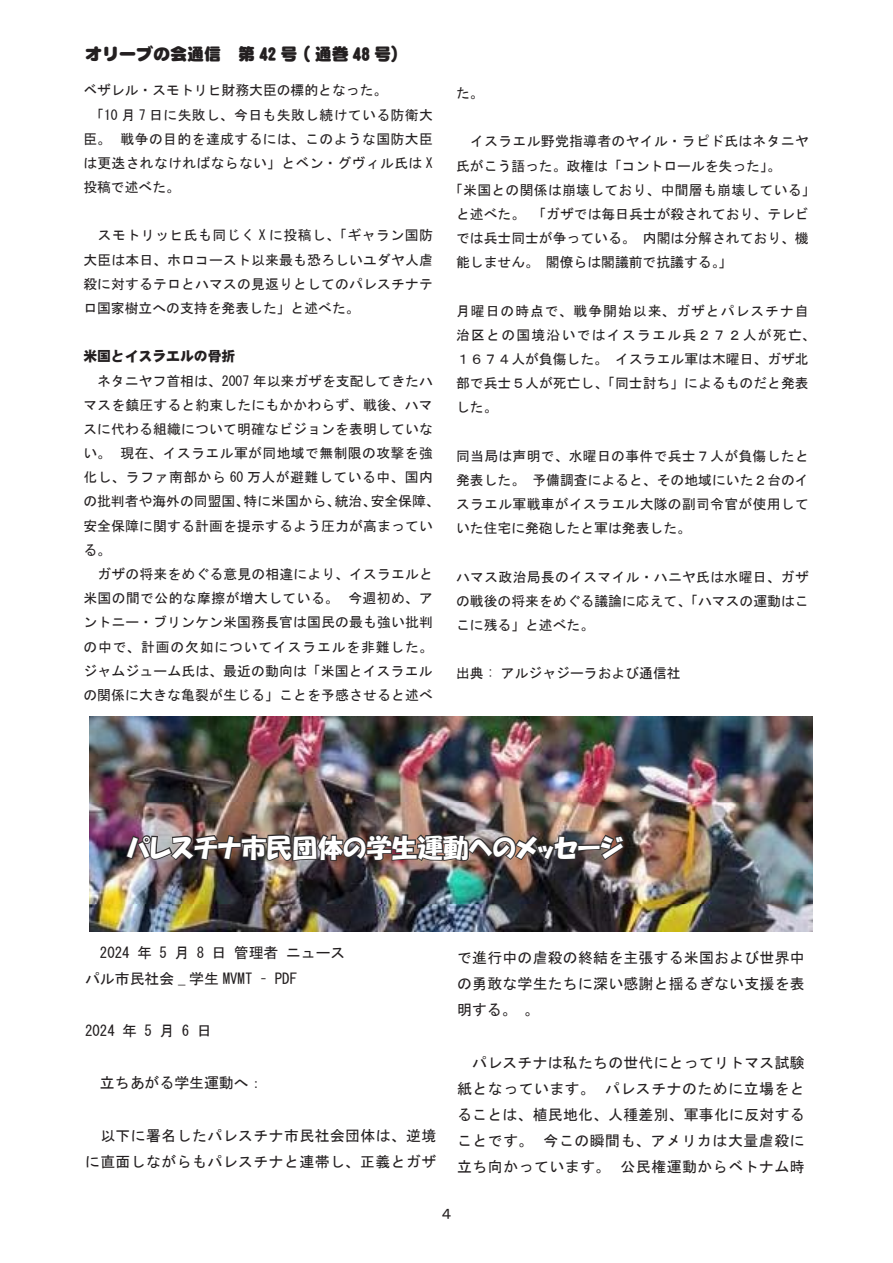
<style>
.page{position:relative;width:893px;height:1263px;background:#fff}
.page>*{position:absolute;margin:0;border:0;box-sizing:border-box;transform-origin:0 0}
.t1{font:25.5px "HGP Soei Kakupoptai";color:#fff}
.t2{font:16.95px "DF Maru Gothic UB WIN RKSJ H";color:#231f20}
.t3{font:14.85px/26.1px "MS Gothic";letter-spacing:.02em;color:#231f20}
.t4{font:14.85px "MS Gothic";color:#231f20}
.t5{font:13.8px/24.2px "MS Gothic";letter-spacing:.01em;color:#231f20}
.t6{font:13.8px "MS Gothic";letter-spacing:.03em;color:#231f20}
.t7{font:13.8px "MS Gothic";letter-spacing:.04em;color:#231f20}
.t8{font:13.8px "MS Gothic";letter-spacing:.07em;color:#231f20}
.t9{font:13.8px "MS Gothic";letter-spacing:.09em;color:#231f20}
.t10{font:13.8px "DF Gothic EB WIN RKSJ H";color:#231f20}
</style>
<div class="page">
<img style="left:89px;top:716px;width:723px;height:215px">
<img style="left:124px;top:719px;width:502px;height:213px">
<p class="t2" style="left:85px;top:45px;width:325px">オリーブの会通信　第 42 号 ( 通巻 48 号(</p>
<p class="t5" style="left:83px;top:78px;width:306px">ベザレル・スモトリヒ財務大臣の標的となった。</p>
<p class="t6" style="left:83px;top:108px;width:351px">　「10 月 7 日に失敗し、今日も失敗し続けている防衛大</p>
<p class="t6" style="left:121px;top:132px;width:314px">戦争の目的を達成するには、このような国防大臣</p>
<p class="t5" style="left:83px;top:127px;width:351px">臣。<br>は更迭されなければならない」とベン・グヴィル氏は X投稿で述べた。</p>
<p class="t5" style="left:83px;top:223px;width:351px;text-align:justify">　スモトリッヒ氏も同じく X に投稿し、「ギャラン国防大臣は本日、ホロコースト以来最も恐ろしいユダヤ人虐殺に対するテロとハマスの見返りとしてのパレスチナテロ国家樹立への支持を発表した」と述べた。</p>
<p class="t10" style="left:83px;top:349px;width:154px">米国とイスラエルの骨折</p>
<p class="t5" style="left:83px;top:368px;width:351px;text-align:right">　ネタニヤフ首相は、2007 年以来ガザを支配してきたハマスを鎮圧すると約束したにもかかわらず、戦後、ハマスに代わる組織について明確なビジョンを表明していな現在、イスラエル軍が同地域で無制限の攻撃を強</p>
<p class="t5" style="left:83px;top:441px;width:29px">い。</p>
<p class="t7" style="left:83px;top:470px;width:351px">化し、ラファ南部から 60 万人が避難している中、国内</p>
<p class="t5" style="left:371px;top:489px;width:71px">安全保障、</p>
<p class="t5" style="left:83px;top:489px;width:167px">の批判者や海外の同盟国、</p>
<p class="t5" style="left:83px;top:514px;width:351px">安全保障に関する計画を提示するよう圧力が高まってい</p>
<p class="t5" style="left:83px;top:538px;width:29px">る。</p>
<p class="t5" style="left:83px;top:562px;width:351px">　ガザの将来をめぐる意見の相違により、イスラエルと</p>
<p class="t5" style="left:348px;top:586px;width:86px">今週初め、ア</p>
<p class="t5" style="left:335px;top:489px;width:43px">統治、</p>
<p class="t5" style="left:244px;top:489px;width:98px">特に米国から、</p>
<p class="t5" style="left:83px;top:586px;width:351px">米国の間で公的な摩擦が増大している。<br>ントニー・ブリンケン米国務長官は国民の最も強い批判の中で、計画の欠如についてイスラエルを非難した。ジャムジューム氏は、最近の動向は「米国とイスラエルの関係に大きな亀裂が生じる」ことを予感させると述べ</p>
<p class="t5" style="left:456px;top:81px;width:29px">た。</p>
<p class="t5" style="left:456px;top:129px;width:354px">　イスラエル野党指導者のヤイル・ラピド氏はネタニヤ</p>
<p class="t5" style="left:456px;top:153px;width:326px">氏がこう語った。政権は「コントロールを失った。「</p>
<p class="t5" style="left:449px;top:178px;width:368px">「米国との関係は崩壊しており、中間層も崩壊している「</p>
<p class="t5" style="left:456px;top:202px;width:354px">と述べた。 「ガザでは毎日兵士が殺されており、テレビ</p>
<p class="t5" style="left:643px;top:226px;width:167px">内閣は分解されており、機</p>
<p class="t5" style="left:546px;top:226px;width:188px;text-indent:-90px">では兵士同士が争っている。<br>閣僚らは閣議前で抗議する「。</p>
<p class="t5" style="left:456px;top:250px;width:84px">能しません。</p>
<p class="t8" style="left:456px;top:304px;width:354px">月曜日の時点で、戦争開始以来、ガザとパレスチナ自</p>
<p class="t9" style="left:456px;top:328px;width:361px">治区との国境沿いではイスラエル兵２７２人が死亡、</p>
<p class="t5" style="left:615px;top:347px;width:195px">イスラエル軍は木曜日、ガザ北</p>
<p class="t5" style="left:456px;top:347px;width:354px">１６７４人が負傷した。<br>部で兵士５人が死亡し、「同士討ち」によるものだと発表した。</p>
<p class="t5" style="left:456px;top:444px;width:354px;text-align:right">同当局は声明で、水曜日の事件で兵士７人が負傷したと予備調査によると、その地域にいた２台のイ</p>
<p class="t5" style="left:456px;top:468px;width:354px">発表した。<br>スラエル軍戦車がイスラエル大隊の副司令官が使用していた住宅に発砲したと軍は発表した。</p>
<p class="t5" style="left:456px;top:565px;width:354px;text-align:justify">ハマス政治局長のイスマイル・ハニヤ氏は水曜日、ガザの戦後の将来をめぐる議論に応えて、「ハマスの運動はここに残る」と述べた。</p>
<p class="t5" style="left:501px;top:661px;width:181px">アルジャジーラおよび通信社</p>
<p class="t5" style="left:456px;top:661px;width:40px">出典:</p>
<h1 class="t1" style="left:126px;top:835px;width:499px">パレスチナ市民団体の学生運動へのメッセージ</h1>
<p class="t3" style="left:100px;top:940px;width:31px">2024</p>
<p class="t3" style="left:137px;top:940px;width:16px">年</p>
<p class="t3" style="left:159px;top:940px;width:31px">月5</p>
<p class="t3" style="left:197px;top:940px;width:31px">日8</p>
<p class="t3" style="left:234px;top:940px;width:46px">管理者</p>
<p class="t3" style="left:286px;top:940px;width:61px">ニュース</p>
<p class="t4" style="left:85px;top:971px;width:169px">パル市民社会 _ 学生 MVMT</p>
<p class="t3" style="left:182px;top:1018px;width:31px">日6</p>
<p class="t3" style="left:275px;top:966px;width:24px">PDF</p>
<p class="t3" style="left:260px;top:966px;width:9px">–</p>
<p class="t3" style="left:122px;top:1018px;width:16px">年</p>
<p class="t3" style="left:85px;top:1018px;width:31px">2024</p>
<p class="t4" style="left:100px;top:1076px;width:165px">立ちあがる学生運動へ：</p>
<p class="t3" style="left:85px;top:1122px;width:353px">　以下に署名したパレスチナ市民社会団体は、逆境に直面しながらもパレスチナと連帯し、正義とガザ</p>
<p class="t3" style="left:145px;top:1018px;width:31px">月5</p>
<p class="t3" style="left:457px;top:945px;width:349px">で進行中の虐殺の終結を主張する米国および世界中</p>
<p class="t3" style="left:457px;top:971px;width:349px">の勇敢な学生たちに深い感謝と揺るぎない支援を表</p>
<p class="t3" style="left:524px;top:997px;width:16px">。</p>
<p class="t3" style="left:457px;top:997px;width:61px">明する。</p>
<p class="t3" style="left:457px;top:1049px;width:349px;text-align:right">　パレスチナは私たちの世代にとってリトマス試験パレスチナのために立場をと</p>
<p class="t3" style="left:457px;top:1075px;width:139px">紙となっています。</p>
<p class="t3" style="left:457px;top:1101px;width:349px">ることは、植民地化、人種差別、軍事化に反対する</p>
<p class="t3" style="left:544px;top:1127px;width:263px">今この瞬間も、アメリカは大量虐殺に</p>
<p class="t3" style="left:457px;top:1127px;width:78px">ことです。</p>
<p class="t3" style="left:457px;top:1153px;width:154px">立ち向かっています。</p>
<p class="t3" style="left:620px;top:1153px;width:186px">公民権運動からベトナム時</p>
<p class="t3" style="left:439px;top:1201px;width:16px">４</p>
</div>
